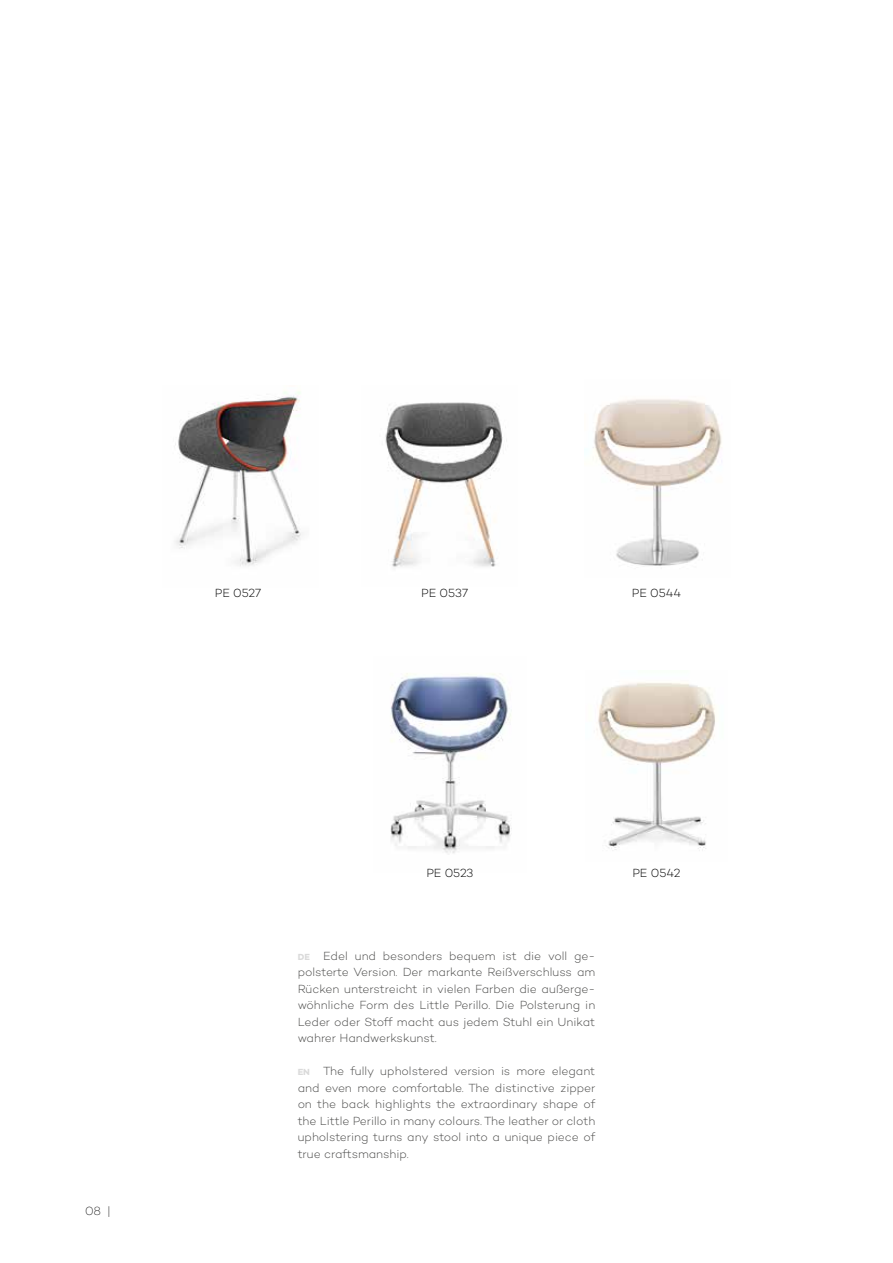
<style>
.page{position:relative;width:893px;height:1263px;background:#fff}
.page>*{position:absolute;margin:0;border:0;box-sizing:border-box;transform-origin:0 0}
.t1{font:300 12px/16.5px "Campton";color:#4a4a49;text-align:justify}
.t2{font:300 12px "Campton";letter-spacing:-.005em;color:#000}
.t3{font:200 12px "Campton";color:#000}
.s1{font-weight:700;font-size:9px;color:#dadada}
</style>
<div class="page">
<img style="left:390px;top:673px;width:122px;height:180px">
<img style="left:584px;top:399px;width:138px;height:167px">
<img style="left:596px;top:682px;width:120px;height:169px">
<img style="left:175px;top:391px;width:126px;height:175px">
<img style="left:385px;top:402px;width:122px;height:165px">
<p class="t2" style="left:215px;top:585px;width:48px">PE 0527</p>
<p class="t2" style="left:421px;top:585px;width:48px">PE 0537</p>
<p class="t2" style="left:632px;top:585px;width:51px">PE 0544</p>
<p class="t3" style="left:85px;top:1204px;width:27px">08 |</p>
<p class="t2" style="left:426px;top:866px;width:49px">PE 0523</p>
<p class="t1" style="left:298px;top:947px;width:299px"><span class="s1">DE</span> Edel und besonders bequem ist die voll ge&shy;polsterte Version. Der markante Reißverschluss am Rücken unterstreicht in vielen Farben die außerge&shy;wöhnliche Form des Little Perillo. Die Polsterung in Leder oder Stoff macht aus jedem Stuhl ein Unikat wahrer Handwerkskunst.</p>
<p class="t1" style="left:298px;top:1062px;width:299px"><span class="s1">EN</span> The fully upholstered version is more elegant and even more comfortable. The distinctive zipper on the back highlights the extraordinary shape of the Little Perillo in many colours. The leather or cloth upholstering turns any stool into a unique piece of true craftsmanship.</p>
<p class="t2" style="left:632px;top:866px;width:50px">PE 0542</p>
</div>
